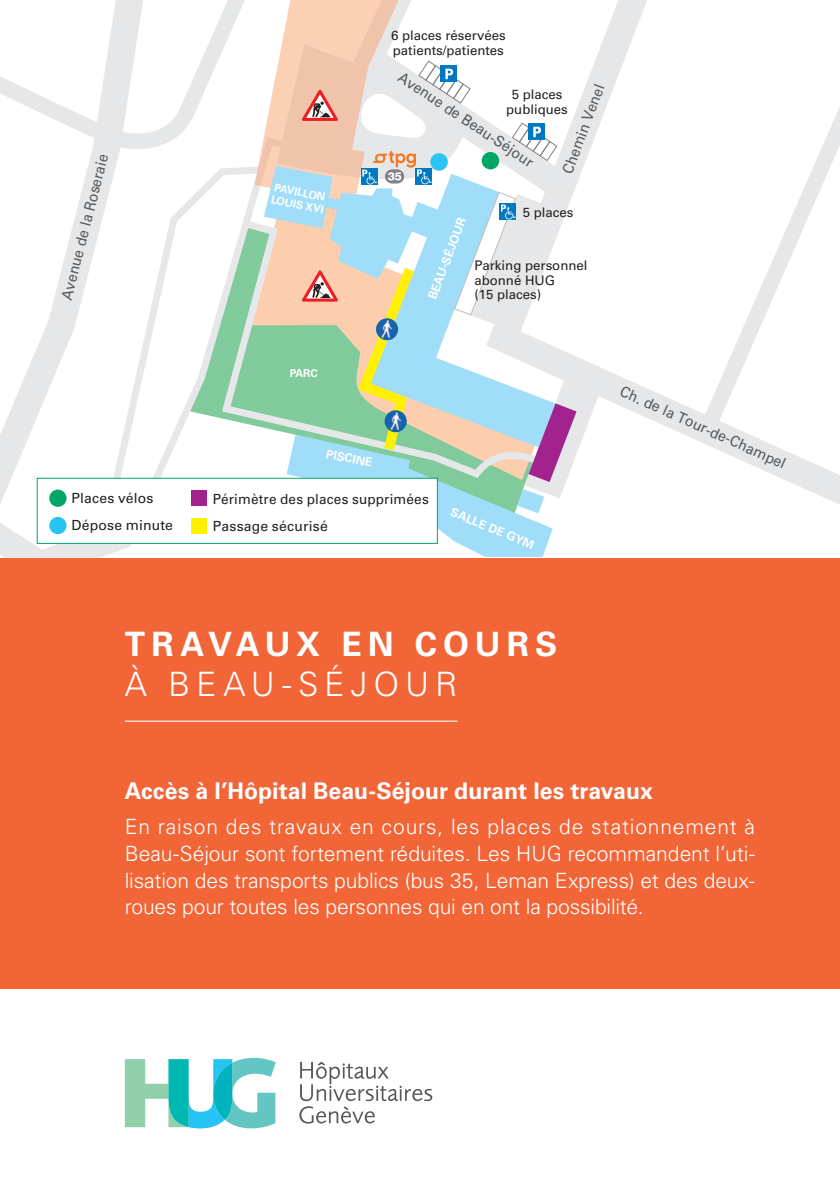
<style>
.page{position:relative;width:840px;height:1191px;background:#fff}
.page>*{position:absolute;margin:0;border:0;box-sizing:border-box;transform-origin:0 0}
.t1{font:700 33.6px "Univers LT Std";letter-spacing:.18em;color:#fff}
.t2{font:300 33.6px "Univers LT Std";letter-spacing:.175em;color:#fff}
.t3{font:700 23px "Univers LT Std";color:#fff}
.t4{font:300 21px/26.6px "Univers LT Std";letter-spacing:-.01em;color:#fff;text-align:justify}
.t5{font:15px "Univers LT Std";color:#57585a;scale:.95 1}
.t6{font:14px/27px "Univers LT Std";letter-spacing:.015em;color:#231f20}
.t7{font:13.2px/15px "Univers LT Std";color:#231f20}
.t8{font:700 12px "Univers LT Std";color:#fff}
.t9{font:700 10.8px/12.6px "Univers LT Std";color:#fff}
</style>
<div class="page">
<div style="left:0;top:0;width:839px;height:988px;background:#f26537"></div>
<hr style="left:125px;top:720px;width:332px;height:1px;background:#fff">
<svg style="left:125px;top:1057px;width:150px;height:71px"></svg>
<svg style="left:299px;top:1061px;width:133px;height:62px"></svg>
<svg style="left:599px;top:0;width:240px;height:542px;background:#fbfbfc"></svg>
<svg style="left:0;top:160px;width:164px;height:397px;background:#f8f8f8"></svg>
<svg style="left:0;top:0;width:254px;height:160px;background:#f9f9fa"></svg>
<svg style="left:690px;top:0;width:149px;height:440px;background:#fcfcfc"></svg>
<svg style="left:110px;top:133px;width:144px;height:417px;background:#f0f6f3"></svg>
<svg style="left:254px;top:0;width:345px;height:557px;background:#d5e0dc"></svg>
<div style="left:37px;top:478px;width:400px;height:66px;background:#fff;border:1px solid #00a665"></div>
<div style="left:49px;top:489px;width:17px;height:18px;background:#00a665;border-radius:50%"></div>
<div style="left:49px;top:517px;width:17px;height:17px;background:#27c3f3;border-radius:50%"></div>
<div style="left:191px;top:490px;width:16px;height:15px;background:#a2238e"></div>
<div style="left:191px;top:518px;width:16px;height:15px;background:#fff101"></div>
<p class="t5" style="left:58px;top:297px;width:159px;rotate:-76deg">Avenue de la Roseraie</p>
<p class="t9" style="left:274px;top:181px;width:55px;rotate:11deg">PAVILLON<br>LOUIS XVI</p>
<p class="t7" style="left:391px;top:28px;width:116px">6 places réservées patients/patientes</p>
<p class="t5" style="left:404px;top:69px;width:168px;rotate:33deg">Avenue de Beau-Séjour</p>
<p class="t5" style="left:558px;top:169px;width:100px;rotate:-69deg">Chemin Venel</p>
<p class="t7" style="left:506px;top:87px;width:63px;text-align:center">5 places publiques</p>
<p class="t8" style="left:425px;top:296px;width:87px;rotate:-69deg">BEAU-SÉJOUR</p>
<p class="t7" style="left:522px;top:205px;width:52px">5 places</p>
<p class="t7" style="left:474px;top:257px;width:115px">Parking personnel abonné HUG<br>(15 places)</p>
<p class="t9" style="left:289px;top:367px;width:29px">PARC</p>
<p class="t8" style="left:327px;top:447px;width:48px;rotate:11deg">PISCINE</p>
<p class="t6" style="left:71px;top:485px;width:103px">Places vélos<br>Dépose minute</p>
<p class="t6" style="left:213px;top:486px;width:217px">Périmètre des places supprimées<br>Passage sécurisé</p>
<p class="t8" style="left:453px;top:505px;width:91px;rotate:22deg">SALLE DE GYM</p>
<p class="t5" style="left:624px;top:382px;width:191px;rotate:24deg">Ch. de la Tour-de-Champel</p>
<h1 class="t1" style="left:125px;top:625px;width:433px">TRAVAUX EN COURS</h1>
<h1 class="t2" style="left:125px;top:664px;width:334px">À BEAU-SÉJOUR</h1>
<p class="t3" style="left:125px;top:777px;width:529px">Accès à l’Hôpital Beau-Séjour durant les travaux</p>
<p class="t4" style="left:125px;top:813px;width:631px">En raison des travaux en cours, les places de stationnement à Beau-Séjour sont fortement réduites. Les HUG recommandent l’uti&shy;lisation des transports publics (bus 35, Leman Express) et des deux&shy;roues pour toutes les personnes qui en ont la possibilité.</p>
</div>
